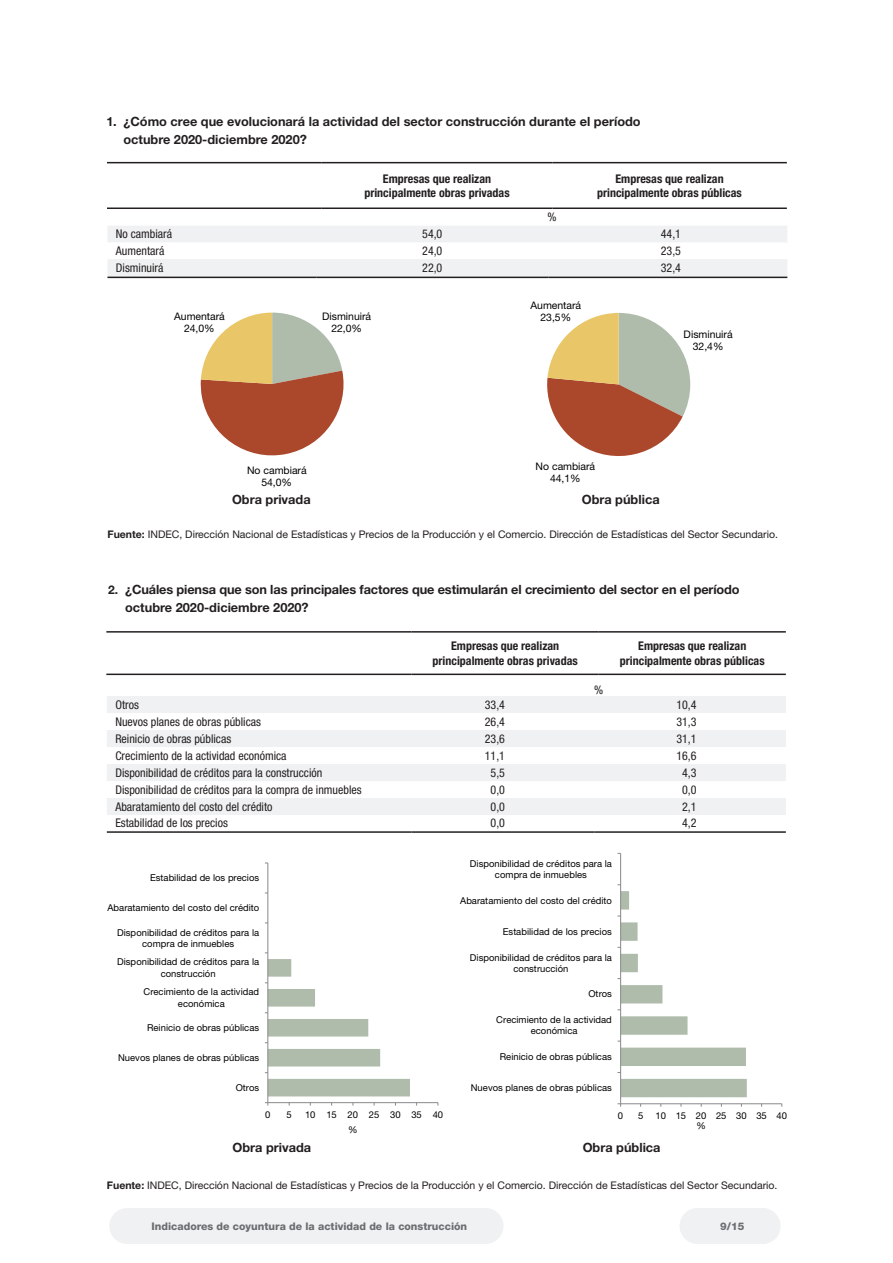
<style>
.page{position:relative;width:893px;height:1263px;background:#fff}
.page>*{position:absolute;margin:0;border:0;box-sizing:border-box;transform-origin:0 0}
.t1{font:700 12.75px/18px "Helvetica Neue LT Std";color:#231f20}
.t2{font:condensed 12px "Helvetica Neue LT Std";color:#231f20}
.t3{font:700 condensed 12px "Helvetica Neue LT Std";color:#231f20}
.t4{font:10.5px "Helvetica Neue LT Std";color:#231f20}
.t5{font:10.5px/12.3px "Helvetica Neue LT Std";letter-spacing:-.005em;color:#000;text-align:center}
.t6{font:800 10.5px "Helvetica Neue LT Std";color:#6c6d70}
.t7{font:9.45px/11.1px "Helvetica Neue LT Std";color:#000;text-align:center}
.s1{font-weight:700}
.s2{font-size:12px}
</style>
<div class="page">
<div style="left:680px;top:1208px;width:35px;height:36px;background:#f0f1f2;border-radius:50%"></div>
<div style="left:109px;top:1208px;width:36px;height:36px;background:#f0f1f2;border-radius:50%"></div>
<div style="left:745px;top:1208px;width:36px;height:36px;background:#f0f1f2;border-radius:50%"></div>
<div style="left:468px;top:1208px;width:35px;height:36px;background:#f0f1f2;border-radius:50%"></div>
<div style="left:699px;top:1208px;width:66px;height:36px;background:#f0f1f2"></div>
<div style="left:130px;top:1208px;width:359px;height:36px;background:#f0f1f2"></div>
<hr style="left:107px;top:277px;width:210px;height:1px;background:#231f20">
<hr style="left:317px;top:277px;width:232px;height:1px;background:#231f20">
<hr style="left:549px;top:277px;width:238px;height:1px;background:#231f20">
<svg style="left:107px;top:163px;width:680px;height:114px"></svg>
<hr style="left:107px;top:162px;width:215px;height:1px;background:#231f20">
<hr style="left:322px;top:162px;width:230px;height:1px;background:#231f20">
<hr style="left:552px;top:162px;width:235px;height:1px;background:#231f20">
<hr style="left:107px;top:207px;width:215px;height:2px;background:#231f20">
<hr style="left:322px;top:207px;width:230px;height:2px;background:#231f20">
<hr style="left:552px;top:207px;width:235px;height:2px;background:#231f20">
<svg style="left:107px;top:696px;width:679px;height:119px;fill:#f0f1f2"></svg>
<hr style="left:107px;top:831px;width:305px;height:2px;background:#231f20">
<hr style="left:412px;top:831px;width:182px;height:2px;background:#231f20">
<hr style="left:594px;top:831px;width:192px;height:2px;background:#231f20">
<svg style="left:106px;top:673px;width:680px;height:1px"></svg>
<hr style="left:106px;top:631px;width:306px;height:2px;background:#231f20">
<hr style="left:412px;top:631px;width:187px;height:2px;background:#231f20">
<hr style="left:599px;top:631px;width:187px;height:2px;background:#231f20">
<hr style="left:106px;top:674px;width:306px;height:1px;background:#231f20">
<hr style="left:412px;top:674px;width:187px;height:1px;background:#231f20">
<hr style="left:599px;top:674px;width:187px;height:1px;background:#231f20">
<svg style="left:200px;top:313px;width:144px;height:143px"></svg>
<svg style="left:547px;top:313px;width:143px;height:143px"></svg>
<hr style="left:268px;top:1102px;width:170px;height:1px;background:#898989">
<hr style="left:267px;top:863px;width:1px;height:240px;background:#898989">
<svg style="left:265px;top:959px;width:145px;height:137px"></svg>
<hr style="left:621px;top:1103px;width:161px;height:1px;background:#898989">
<hr style="left:620px;top:853px;width:1px;height:251px;background:#898989">
<svg style="left:617px;top:891px;width:130px;height:206px"></svg>
<p class="t1" style="left:123px;top:112px;width:519px;text-indent:-17px">1. ¿Cómo cree que evolucionará la actividad del sector construcción durante el período octubre 2020-diciembre 2020?</p>
<p class="t3" style="left:383px;top:171px;width:110px">Empresas que realizan</p>
<p class="t3" style="left:364px;top:185px;width:147px">principalmente obras privadas</p>
<p class="t2" style="left:547px;top:209px;width:11px">%</p>
<p class="t3" style="left:615px;top:171px;width:110px">Empresas que realizan</p>
<p class="t3" style="left:597px;top:185px;width:146px">principalmente obras públicas</p>
<p class="t2" style="left:116px;top:227px;width:58px">No cambiará</p>
<p class="t2" style="left:422px;top:227px;width:22px">54,0</p>
<p class="t2" style="left:661px;top:227px;width:22px">44,1</p>
<p class="t2" style="left:116px;top:244px;width:50px">Aumentará</p>
<p class="t2" style="left:422px;top:244px;width:22px">24,0</p>
<p class="t2" style="left:661px;top:244px;width:22px">23,5</p>
<p class="t2" style="left:116px;top:261px;width:49px">Disminuirá</p>
<p class="t2" style="left:422px;top:261px;width:22px">22,0</p>
<p class="t2" style="left:661px;top:261px;width:22px">32,4</p>
<p class="t5" style="left:174px;top:310px;width:52px">Aumentará<br>24,0%</p>
<p class="t5" style="left:322px;top:310px;width:50px">Disminuirá<br>22,0%</p>
<p class="t5" style="left:530px;top:299px;width:52px">Aumentará<br>23,5%</p>
<p class="t5" style="left:684px;top:328px;width:50px">Disminuirá<br>32,4%</p>
<p class="t5" style="left:247px;top:463px;width:61px">No cambiará<br>54,0%</p>
<p class="t5" style="left:535px;top:460px;width:61px">No cambiará<br>44,1%</p>
<p class="t1" style="left:232px;top:490px;width:80px">Obra privada</p>
<p class="t1" style="left:582px;top:490px;width:79px">Obra pública</p>
<p class="t4" style="left:107px;top:528px;width:672px"><span class="s1">Fuente:</span> INDEC, Dirección Nacional de Estadísticas y Precios de la Producción y el Comercio. Dirección de Estadísticas del Sector Secundario.</p>
<p class="t1" style="left:108px;top:580px;width:633px"><span class="s2">2.</span> ¿Cuáles piensa que son las principales factores que estimularán el crecimiento del sector en el período</p>
<p class="t1" style="left:125px;top:598px;width:185px">octubre 2020-diciembre 2020?</p>
<p class="t3" style="left:451px;top:639px;width:110px">Empresas que realizan</p>
<p class="t3" style="left:433px;top:653px;width:147px">principalmente obras privadas</p>
<p class="t2" style="left:594px;top:683px;width:11px">%</p>
<p class="t3" style="left:638px;top:639px;width:110px">Empresas que realizan</p>
<p class="t3" style="left:620px;top:653px;width:146px">principalmente obras públicas</p>
<p class="t2" style="left:115px;top:697px;width:25px">Otros</p>
<p class="t2" style="left:485px;top:697px;width:22px">33,4</p>
<p class="t2" style="left:676px;top:697px;width:22px">10,4</p>
<p class="t2" style="left:115px;top:715px;width:147px">Nuevos planes de obras públicas</p>
<p class="t2" style="left:485px;top:715px;width:22px">26,4</p>
<p class="t2" style="left:676px;top:715px;width:22px">31,3</p>
<p class="t2" style="left:115px;top:732px;width:117px">Reinicio de obras públicas</p>
<p class="t2" style="left:485px;top:732px;width:22px">23,6</p>
<p class="t2" style="left:676px;top:732px;width:22px">31,1</p>
<p class="t2" style="left:115px;top:749px;width:173px">Crecimiento de la actividad económica</p>
<p class="t2" style="left:485px;top:749px;width:22px">11,1</p>
<p class="t2" style="left:676px;top:749px;width:22px">16,6</p>
<p class="t2" style="left:115px;top:766px;width:209px">Disponibilidad de créditos para la construcción</p>
<p class="t2" style="left:491px;top:766px;width:16px">5,5</p>
<p class="t2" style="left:682px;top:766px;width:16px">4,3</p>
<p class="t2" style="left:115px;top:783px;width:248px">Disponibilidad de créditos para la compra de inmuebles</p>
<p class="t2" style="left:491px;top:783px;width:16px">0,0</p>
<p class="t2" style="left:682px;top:783px;width:16px">0,0</p>
<p class="t2" style="left:115px;top:800px;width:159px">Abaratamiento del costo del crédito</p>
<p class="t2" style="left:491px;top:800px;width:16px">0,0</p>
<p class="t2" style="left:682px;top:800px;width:16px">2,1</p>
<p class="t2" style="left:115px;top:816px;width:114px">Estabilidad de los precios</p>
<p class="t2" style="left:491px;top:816px;width:16px">0,0</p>
<p class="t2" style="left:682px;top:816px;width:16px">4,2</p>
<p class="t7" style="left:150px;top:872px;width:111px">Estabilidad de los precios</p>
<p class="t7" style="left:470px;top:858px;width:144px">Disponibilidad de créditos para la compra de inmuebles</p>
<p class="t7" style="left:107px;top:902px;width:153px">Abaratamiento del costo del crédito</p>
<p class="t7" style="left:460px;top:894px;width:153px">Abaratamiento del costo del crédito</p>
<p class="t7" style="left:117px;top:926px;width:144px">Disponibilidad de créditos para la compra de inmuebles</p>
<p class="t7" style="left:503px;top:926px;width:111px">Estabilidad de los precios</p>
<p class="t7" style="left:117px;top:956px;width:144px">Disponibilidad de créditos para la construcción</p>
<p class="t7" style="left:470px;top:951px;width:144px">Disponibilidad de créditos para la construcción</p>
<p class="t7" style="left:144px;top:986px;width:117px">Crecimiento de la actividad económica</p>
<p class="t7" style="left:588px;top:988px;width:25px">Otros</p>
<p class="t7" style="left:147px;top:1022px;width:114px">Reinicio de obras públicas</p>
<p class="t7" style="left:496px;top:1014px;width:117px">Crecimiento de la actividad económica</p>
<p class="t7" style="left:118px;top:1052px;width:143px">Nuevos planes de obras públicas</p>
<p class="t7" style="left:500px;top:1051px;width:114px">Reinicio de obras públicas</p>
<p class="t7" style="left:236px;top:1082px;width:25px">Otros</p>
<p class="t7" style="left:471px;top:1082px;width:143px">Nuevos planes de obras públicas</p>
<p class="t7" style="left:265px;top:1109px;width:7px">0</p>
<p class="t7" style="left:286px;top:1109px;width:7px">5</p>
<p class="t7" style="left:305px;top:1109px;width:140px">10 15 20 25 30 35 40</p>
<p class="t7" style="left:618px;top:1110px;width:7px">0</p>
<p class="t7" style="left:638px;top:1110px;width:7px">5</p>
<p class="t7" style="left:656px;top:1110px;width:133px">10 15 20 25 30 35 40</p>
<p class="t7" style="left:348px;top:1124px;width:11px">%</p>
<p class="t7" style="left:696px;top:1120px;width:11px">%</p>
<p class="t1" style="left:232px;top:1138px;width:80px">Obra privada</p>
<p class="t1" style="left:583px;top:1138px;width:79px">Obra pública</p>
<p class="t4" style="left:107px;top:1179px;width:672px"><span class="s1">Fuente:</span> INDEC, Dirección Nacional de Estadísticas y Precios de la Producción y el Comercio. Dirección de Estadísticas del Sector Secundario.</p>
<p class="t6" style="left:152px;top:1220px;width:317px">Indicadores de coyuntura de la actividad de la construcción</p>
<p class="t6" style="left:720px;top:1220px;width:26px">9/15</p>
</div>
